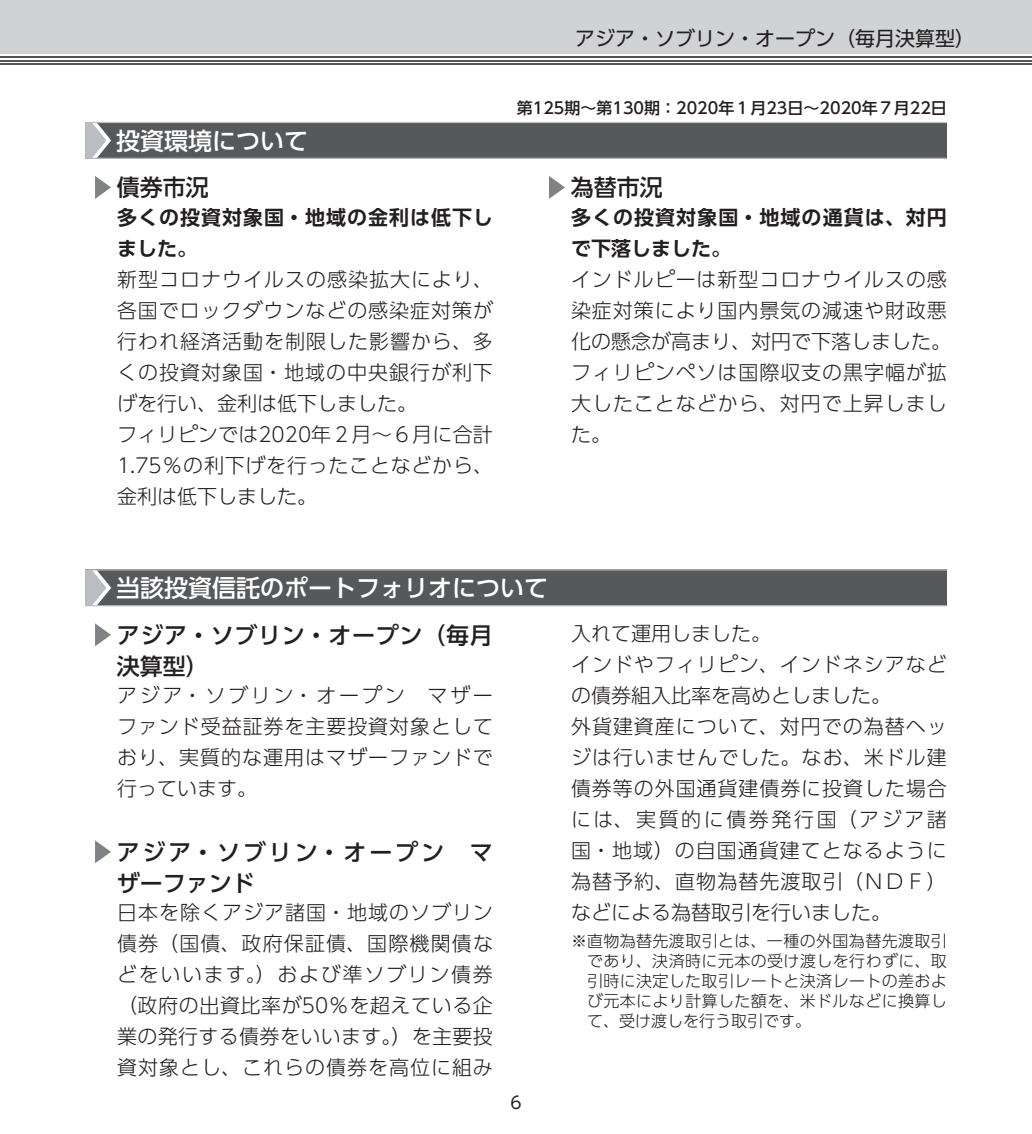
<style>
.page{position:relative;width:1032px;height:1134px;background:#fff}
.page>*{position:absolute;margin:0;border:0;box-sizing:border-box;transform-origin:0 0}
.t1{font:24px "UD Shin Go Pro Medium 90 msp RKSJ H";color:#fff}
.t2{font:23px/31px "UD Shin Go Pro Medium 90 msp RKSJ H";letter-spacing:.03em;color:#231f20}
.t3{font:23px/31px "UD Shin Go Pro Medium 90 msp RKSJ H";letter-spacing:.125em;color:#231f20}
.t4{font:20px/31px "UD Shin Go Pro Light 90 msp RKSJ H";letter-spacing:.045em;color:#231f20}
.t5{font:20px/31px "UD Shin Go Pro De Bold 90 msp RKSJ H";letter-spacing:.05em;color:#231f20}
.t6{font:20px "UD Shin Go Pro Regular 90 msp RKSJ H";color:#231f20}
.t7{font:17px "UD Shin Go Pro Regular 90 msp RKSJ H";color:#231f20}
.t8{font:16px/20px "UD Shin Go Pro Light 90 msp RKSJ H";letter-spacing:.025em;color:#231f20;text-align:justify}
.t9{font:16px "UD Shin Go Pro Medium 90 msp RKSJ H";color:#231f20}
</style>
<div class="page">
<div style="left:0;top:0;width:1032px;height:54px;background:#d1d2d4"></div>
<hr style="left:0;top:63px;width:1032px;height:2px;background:#535355">
<hr style="left:0;top:60px;width:1032px;height:1px;background:#535355">
<hr style="left:0;top:56px;width:1032px;height:2px;background:#535355">
<div style="left:85px;top:122px;width:862px;height:36px;background:#57585a"></div>
<hr style="left:85px;top:158px;width:861px;height:1px;background:#bcbdc0">
<hr style="left:85px;top:122px;width:862px;height:1px;background:#bcbdc0">
<svg style="left:85px;top:123px;width:26px;height:35px"></svg>
<svg style="left:95px;top:176px;width:16px;height:23px"></svg>
<svg style="left:549px;top:176px;width:16px;height:23px"></svg>
<div style="left:85px;top:570px;width:862px;height:36px;background:#57585a"></div>
<hr style="left:85px;top:605px;width:861px;height:1px;background:#bcbdc0">
<hr style="left:85px;top:569px;width:862px;height:1px;background:#bcbdc0">
<svg style="left:85px;top:570px;width:26px;height:36px"></svg>
<svg style="left:95px;top:623px;width:16px;height:23px"></svg>
<svg style="left:95px;top:840px;width:16px;height:23px"></svg>
<p class="t6" style="left:575px;top:31px;width:401px">アジア・ソブリン・オープン（毎月決算型）</p>
<p class="t1" style="left:116px;top:131px;width:194px">投資環境について</p>
<p class="t2" style="left:117px;top:175px;width:93px">債券市況</p>
<p class="t5" style="left:117px;top:204px;width:377px">多くの投資対象国・地域の金利は低下しました。</p>
<p class="t4" style="left:117px;top:266px;width:377px">新型コロナウイルスの感染拡大により、各国でロックダウンなどの感染症対策が行われ経済活動を制限した影響から、多くの投資対象国・地域の中央銀行が利下げを行い、金利は低下しました。<br>フィリピンでは2020年２月～６月に合計<br>1.75％の利下げを行ったことなどから、金利は低下しました。</p>
<p class="t9" style="left:517px;top:102px;width:432px">第125期～第130期：2020年１月23日～2020年７月22日</p>
<p class="t2" style="left:571px;top:175px;width:93px">為替市況</p>
<p class="t5" style="left:571px;top:204px;width:377px">多くの投資対象国・地域の通貨は、対円で下落しました。</p>
<p class="t4" style="left:571px;top:266px;width:381px">インドルピーは新型コロナウイルスの感染症対策により国内景気の減速や財政悪化の懸念が高まり、対円で下落しました。フィリピンペソは国際収支の黒字幅が拡大したことなどから、対円で上昇しました。</p>
<p class="t1" style="left:116px;top:579px;width:434px">当該投資信託のポートフォリオについて</p>
<p class="t2" style="left:117px;top:622px;width:378px">アジア・ソブリン・オープン（毎月決算型）</p>
<p class="t4" style="left:117px;top:683px;width:377px;text-align:justify">アジア・ソブリン・オープン　マザーファンド受益証券を主要投資対象としており、実質的な運用はマザーファンドで行っています。</p>
<p class="t3" style="left:117px;top:839px;width:378px">アジア・ソブリン・オープン　マザーファンド</p>
<p class="t4" style="left:117px;top:900px;width:377px;text-align:justify">日本を除くアジア諸国・地域のソブリン債券（国債、政府保証債、国際機関債などをいいます。）および準ソブリン債券（政府の出資比率が50％を超えている企業の発行する債券をいいます。）を主要投資対象とし、これらの債券を高位に組み</p>
<p class="t7" style="left:510px;top:1096px;width:13px">6</p>
<p class="t4" style="left:571px;top:621px;width:377px">入れて運用しました。<br>インドやフィリピン、インドネシアなどの債券組入比率を高めとしました。<br>外貨建資産について、対円での為替ヘッジは行いませんでした。なお、米ドル建債券等の外国通貨建債券に投資した場合には、実質的に債券発行国（アジア諸国・地域）の自国通貨建てとなるように為替予約、直物為替先渡取引（ＮＤＦ）などによる為替取引を行いました。</p>
<p class="t8" style="left:587px;top:933px;width:361px;text-indent:-16px">※ 直物為替先渡取引とは、一種の外国為替先渡取引であり、決済時に元本の受け渡しを行わずに、取引時に決定した取引レートと決済レートの差および元本により計算した額を、米ドルなどに換算して、受け渡しを行う取引です。</p>
</div>
